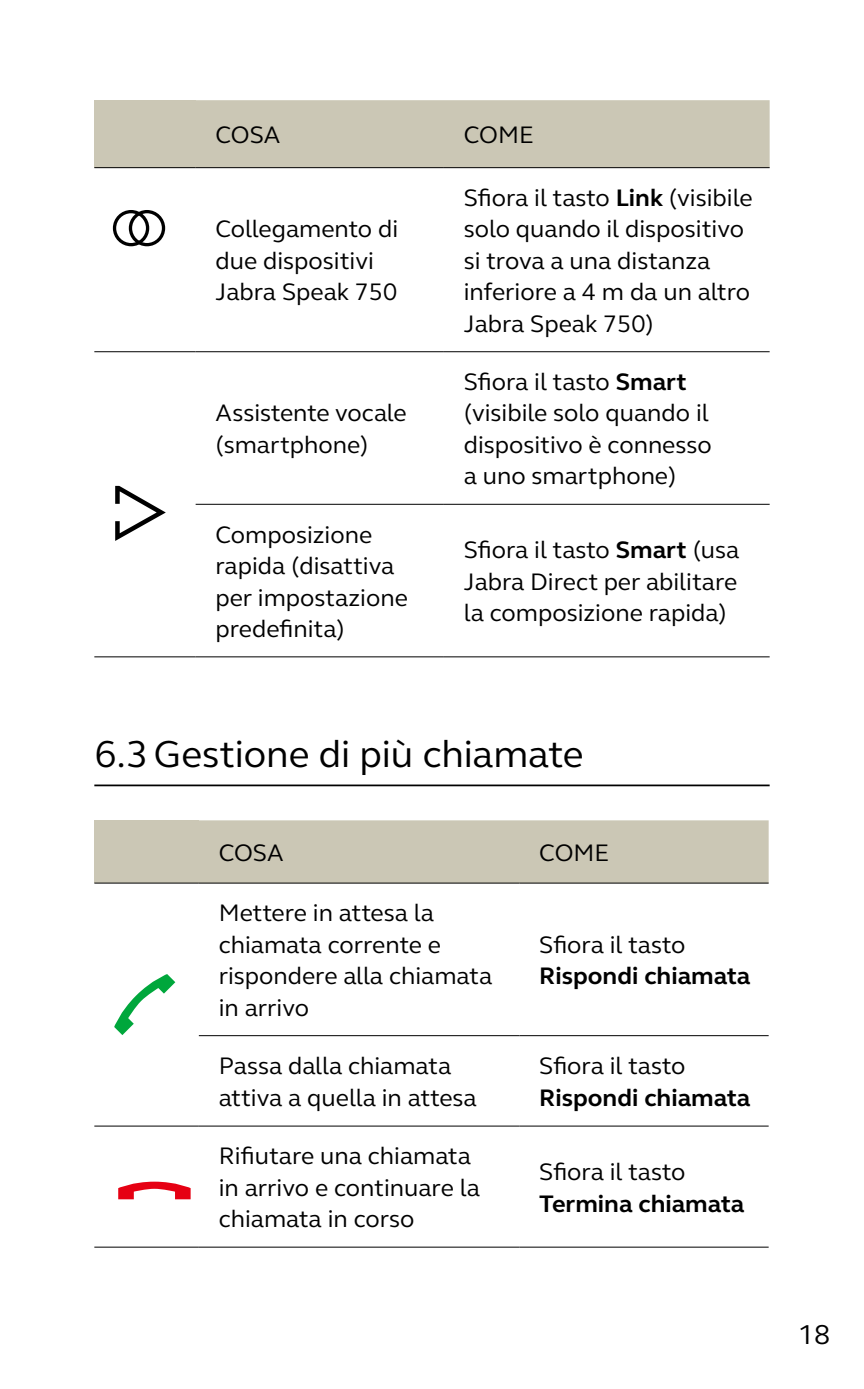
<style>
.page{position:relative;width:864px;height:1389px;background:#fff}
.page>*{position:absolute;margin:0;border:0;box-sizing:border-box;transform-origin:0 0}
.t1{font:38.5px "GN Elliot";letter-spacing:-.005em;color:#000}
.t2{font:28px "GN Elliot";color:#000}
.t3{font:24.5px/31.5px "GN Elliot";color:#000}
.t4{font:700 24.5px "GN Elliot";color:#000}
.s1{font-weight:700}
</style>
<div class="page">
<hr style="left:94px;top:785px;width:675px;height:1px;background:#000">
<div style="left:94px;top:100px;width:101px;height:68px;background:#cbc7b5"></div>
<div style="left:195px;top:100px;width:574px;height:67px;background:#cbc7b5"></div>
<hr style="left:94px;top:656px;width:101px;height:1px;background:#000">
<hr style="left:94px;top:351px;width:101px;height:1px;background:#000">
<hr style="left:94px;top:167px;width:101px;height:1px;background:#000">
<hr style="left:195px;top:167px;width:248px;height:1px;background:#000">
<hr style="left:443px;top:167px;width:326px;height:1px;background:#000">
<hr style="left:195px;top:351px;width:248px;height:1px;background:#000">
<hr style="left:443px;top:351px;width:326px;height:1px;background:#000">
<hr style="left:195px;top:504px;width:248px;height:1px;background:#000">
<hr style="left:443px;top:504px;width:326px;height:1px;background:#000">
<hr style="left:195px;top:656px;width:248px;height:1px;background:#000">
<hr style="left:443px;top:656px;width:326px;height:1px;background:#000">
<svg style="left:113px;top:210px;width:52px;height:36px"></svg>
<svg style="left:115px;top:486px;width:51px;height:55px"></svg>
<div style="left:94px;top:820px;width:105px;height:63px;background:#cbc7b5"></div>
<div style="left:199px;top:820px;width:569px;height:62px;background:#cbc7b5"></div>
<hr style="left:94px;top:1247px;width:105px;height:1px;background:#000">
<hr style="left:94px;top:882px;width:105px;height:2px;background:#000">
<hr style="left:94px;top:1125px;width:105px;height:2px;background:#000">
<hr style="left:199px;top:882px;width:320px;height:2px;background:#000">
<hr style="left:519px;top:882px;width:249px;height:2px;background:#000">
<hr style="left:199px;top:1035px;width:320px;height:1px;background:#000">
<hr style="left:519px;top:1035px;width:249px;height:1px;background:#000">
<hr style="left:199px;top:1125px;width:320px;height:2px;background:#000">
<hr style="left:519px;top:1125px;width:249px;height:2px;background:#000">
<hr style="left:199px;top:1247px;width:320px;height:1px;background:#000">
<hr style="left:519px;top:1247px;width:249px;height:1px;background:#000">
<svg style="left:114px;top:974px;width:61px;height:61px"></svg>
<svg style="left:118px;top:1182px;width:72px;height:17px"></svg>
<p class="t3" style="left:215px;top:118px;width:66px">COSA</p>
<p class="t3" style="left:463px;top:118px;width:71px">COME</p>
<p class="t3" style="left:215px;top:213px;width:184px">Collegamento di due dispositivi<br>Jabra Speak 750</p>
<p class="t3" style="left:215px;top:397px;width:193px">Assistente vocale (smartphone)</p>
<p class="t3" style="left:215px;top:518px;width:194px">Composizione rapida (disattiva per impostazione predefinita)</p>
<p class="t3" style="left:463px;top:181px;width:290px">Sfiora il tasto <span class="s1">Link</span> (visibile solo quando il dispositivo si trova a una distanza inferiore a 4 m da un altro<br>Jabra Speak 750)</p>
<p class="t3" style="left:463px;top:365px;width:249px">Sfiora il tasto <span class="s1">Smart </span>(visibile solo quando il dispositivo è connesso a uno smartphone)</p>
<p class="t3" style="left:463px;top:534px;width:277px;text-align:justify">Sfiora il tasto <span class="s1">Smart</span> (usa Jabra Direct per abilitare la composizione rapida)</p>
<h1 class="t1" style="left:94px;top:728px;width:490px">6.3 Gestione di più chiamate</h1>
<p class="t3" style="left:218px;top:836px;width:66px">COSA</p>
<p class="t3" style="left:539px;top:836px;width:71px">COME</p>
<p class="t3" style="left:218px;top:897px;width:275px">Mettere in attesa la chiamata corrente e rispondere alla chiamata in arrivo</p>
<p class="t3" style="left:539px;top:928px;width:147px">Sfiora il tasto</p>
<p class="t4" style="left:539px;top:960px;width:212px">Rispondi chiamata</p>
<p class="t3" style="left:218px;top:1050px;width:259px">Passa dalla chiamata attiva a quella in attesa</p>
<p class="t3" style="left:539px;top:1050px;width:147px">Sfiora il tasto</p>
<p class="t4" style="left:539px;top:1081px;width:212px">Rispondi chiamata</p>
<p class="t3" style="left:218px;top:1140px;width:262px">Rifiutare una chiamata in arrivo e continuare la chiamata in corso</p>
<p class="t3" style="left:539px;top:1155px;width:147px">Sfiora il tasto</p>
<p class="t4" style="left:539px;top:1187px;width:206px">Termina chiamata</p>
<p class="t2" style="left:797px;top:1316px;width:34px">18</p>
</div>
